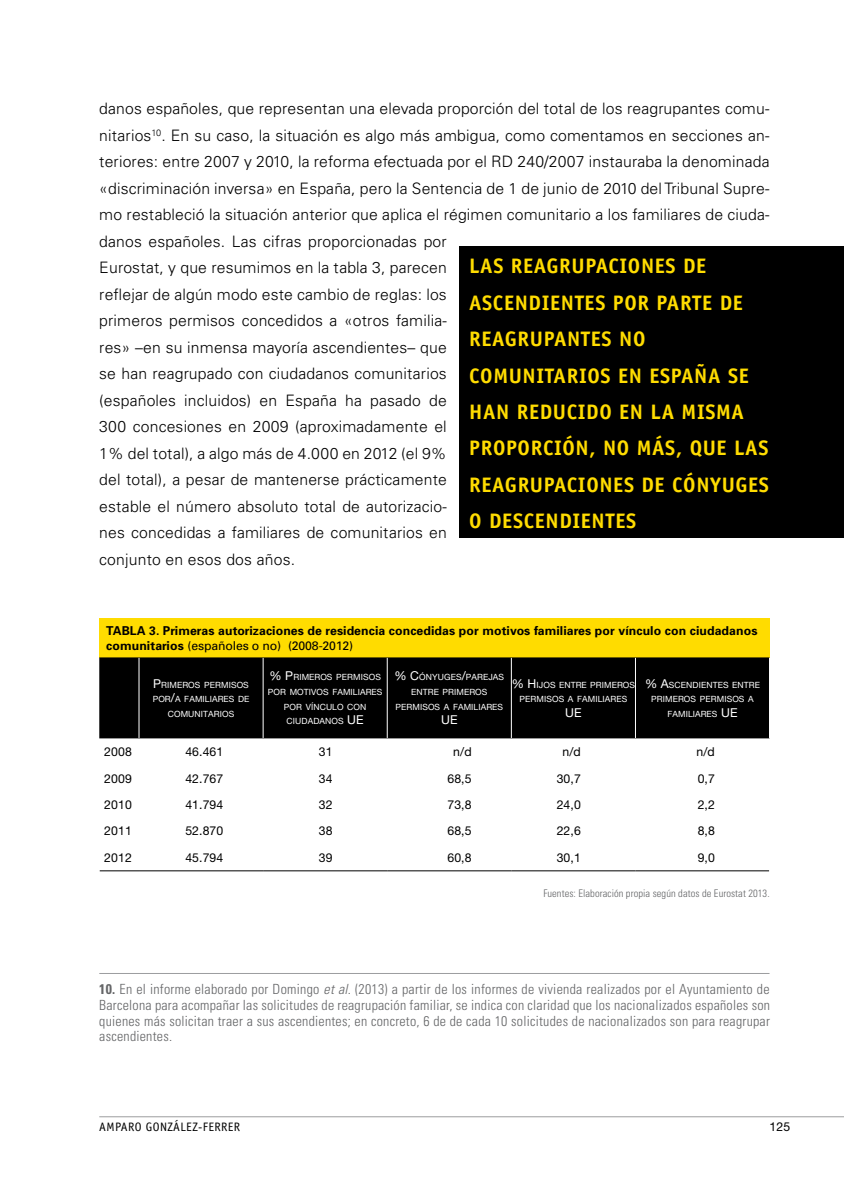
<style>
.page{position:relative;width:844px;height:1191px;background:#fff}
.page>*{position:absolute;margin:0;border:0;box-sizing:border-box;transform-origin:0 0}
.t1{font:700 21px "Officina Sans";letter-spacing:.03em;color:#ffdc00}
.t2{font:300 15.75px/26.4px "Univers";letter-spacing:.01em;color:#000}
.t3{font:300 condensed 14px/15.8px "Univers";letter-spacing:.015em;color:#646567;text-align:justify}
.t4{font:700 12.25px/15.8px "Univers";letter-spacing:.01em;color:#000}
.t5{font:12.25px "Helvetica Neue LT Std";letter-spacing:.01em;color:#000}
.t6{font:12.25px "Officina Sans Std";letter-spacing:.03em;color:#000}
.t7{font:12.25px "Helvetica Neue LT Std";color:#fff}
.t8{font:300 condensed 10.5px "Univers";letter-spacing:.005em;color:#646567}
.t9{font:8.58px/14.7px "Helvetica Neue LT Std";letter-spacing:.01em;color:#fff;text-align:center}
.s1{font-weight:400}
.s2{font-size:12.25px}
.s3{font-weight:700}
.s4{font-style:italic}
</style>
<div class="page">
<hr style="left:99px;top:1116px;width:744px;height:1px;background:#9c9d9f">
<div style="left:99px;top:617px;width:670px;height:40px;background:#ffdc00"></div>
<div style="left:99px;top:657px;width:670px;height:81px;background:#000"></div>
<hr style="left:138px;top:658px;width:1px;height:80px;background:#fff">
<hr style="left:262px;top:658px;width:1px;height:80px;background:#fff">
<hr style="left:386px;top:658px;width:1px;height:80px;background:#fff">
<hr style="left:511px;top:658px;width:1px;height:80px;background:#fff">
<hr style="left:635px;top:658px;width:1px;height:80px;background:#fff">
<hr style="left:768px;top:658px;width:1px;height:80px;background:#fff">
<hr style="left:100px;top:870px;width:39px;height:1px;background:#000">
<hr style="left:139px;top:870px;width:124px;height:1px;background:#000">
<hr style="left:263px;top:870px;width:124px;height:1px;background:#000">
<hr style="left:387px;top:870px;width:124px;height:1px;background:#000">
<hr style="left:511px;top:870px;width:124px;height:1px;background:#000">
<hr style="left:635px;top:870px;width:133px;height:1px;background:#000">
<hr style="left:99px;top:973px;width:670px;height:1px;background:#9c9d9f">
<div style="left:459px;top:247px;width:384px;height:291px;background:#000"></div>
<p class="t2" style="left:99px;top:95px;width:671px">danos españoles, que representan una elevada proporción del total de los reagrupantes comu&shy;nitarios<sup>10</sup>. En su caso, la situación es algo más ambigua, como comentamos en secciones an&shy;teriores: entre 2007 y 2010, la reforma efectuada por el RD 240/2007 instauraba la denominada «discriminación inversa» en España, pero la Sentencia de 1 de junio de 2010 del Tribunal Supre&shy;mo restableció la situación anterior que aplica el régimen comunitario a los familiares de ciuda&shy;danos españoles. Las cifras proporcionadas por<br>Eurostat, y que resumimos en la tabla 3, parecen<br>reflejar de algún modo este cambio de reglas: los<br>primeros permisos concedidos a «otros familia-<br>res» –en su inmensa mayoría ascendientes– que<br>se han reagrupado con ciudadanos comunitarios<br>(españoles incluidos) en España ha pasado de<br>300 concesiones en 2009 (aproximadamente el<br>1% del total), a algo más de 4.000 en 2012 (el 9%<br>del total), a pesar de mantenerse prácticamente<br>estable el número absoluto total de autorizacio-<br>nes concedidas a familiares de comunitarios en<br>conjunto en esos dos años.</p>
<p class="t1" style="left:469px;top:253px;width:12px">LAS</p>
<p class="t1" style="left:510px;top:253px;width:13px">REAGRUPACIONES</p>
<p class="t1" style="left:683px;top:253px;width:12px">DE</p>
<p class="t1" style="left:469px;top:289px;width:13px">ASCENDIENTES</p>
<p class="t1" style="left:612px;top:289px;width:13px">POR</p>
<p class="t1" style="left:656px;top:289px;width:12px">PARTE</p>
<p class="t1" style="left:719px;top:289px;width:12px">DE</p>
<p class="t1" style="left:469px;top:326px;width:13px">REAGRUPANTES</p>
<p class="t1" style="left:619px;top:326px;width:13px">NO</p>
<p class="t1" style="left:469px;top:362px;width:13px">COMUNITARIOS</p>
<p class="t1" style="left:618px;top:362px;width:121px">EN ESPAÑA SE</p>
<p class="t1" style="left:469px;top:399px;width:61px">HAN REDUCIDO</p>
<p class="t1" style="left:619px;top:399px;width:76px">ENLAMISMA</p>
<p class="t1" style="left:469px;top:435px;width:13px">PROPORCIÓN</p>
<p class="t1" style="left:589px;top:435px;width:157px">, NO MÁS, QUE LAS</p>
<p class="t1" style="left:469px;top:471px;width:13px">REAGRUPACIONES</p>
<p class="t1" style="left:641px;top:471px;width:44px">DE CÓNYUGES</p>
<p class="t1" style="left:469px;top:508px;width:32px">O DESCENDIENTES</p>
<p class="t4" style="left:106px;top:622px;width:652px">TABLA 3. Primeras autorizaciones de residencia concedidas por motivos familiares por vínculo con ciudadanos comunitarios <span class="s1">(españoles o no) (2008-2012)</span></p>
<p class="t9" style="left:153px;top:677px;width:98px"><span class="s2">P</span>RIMEROS PERMISOS<br>POR<span class="s2">/</span>A FAMILIARES DE<br>COMUNITARIOS</p>
<p class="t9" style="left:394px;top:669px;width:111px"><span class="s2">% C</span>ÓNYUGES<span class="s2">/</span>PAREJAS<br>ENTRE PRIMEROS<br>PERMISOS A FAMILIARES</p>
<p class="t7" style="left:441px;top:712px;width:9px">UE</p>
<p class="t9" style="left:269px;top:669px;width:113px"><span class="s2">% P</span>RIMEROS PERMISOS</p>
<p class="t9" style="left:268px;top:684px;width:116px">POR MOTIVOS FAMILIARES</p>
<p class="t9" style="left:284px;top:699px;width:83px">POR VÍNCULO CON</p>
<p class="t9" style="left:286px;top:714px;width:70px">CIUDADANOS <span class="s2">UE</span></p>
<p class="t9" style="left:511px;top:677px;width:125px"><span class="s2">% H</span>IJOS ENTRE PRIMEROS<br>PERMISOS A FAMILIARES</p>
<p class="t7" style="left:565px;top:705px;width:9px">UE</p>
<p class="t9" style="left:645px;top:677px;width:116px"><span class="s2">% A</span>SCENDIENTES ENTRE</p>
<p class="t9" style="left:651px;top:692px;width:104px">PRIMEROS PERMISOS A</p>
<p class="t9" style="left:667px;top:706px;width:63px">FAMILIARES <span class="s2">UE</span></p>
<p class="t5" style="left:104px;top:744px;width:29px">2008</p>
<p class="t5" style="left:185px;top:744px;width:39px">46.461</p>
<p class="t5" style="left:319px;top:744px;width:15px">31</p>
<p class="t5" style="left:453px;top:744px;width:20px">n/d</p>
<p class="t5" style="left:562px;top:744px;width:20px">n/d</p>
<p class="t5" style="left:696px;top:744px;width:20px">n/d</p>
<p class="t5" style="left:104px;top:771px;width:29px">2009</p>
<p class="t5" style="left:185px;top:771px;width:39px">42.767</p>
<p class="t5" style="left:319px;top:771px;width:15px">34</p>
<p class="t5" style="left:447px;top:771px;width:26px">68,5</p>
<p class="t5" style="left:556px;top:771px;width:26px">30,7</p>
<p class="t5" style="left:697px;top:771px;width:19px">0,7</p>
<p class="t5" style="left:104px;top:797px;width:29px">2010</p>
<p class="t5" style="left:185px;top:797px;width:39px">41.794</p>
<p class="t5" style="left:319px;top:797px;width:15px">32</p>
<p class="t5" style="left:447px;top:797px;width:26px">73,8</p>
<p class="t5" style="left:556px;top:797px;width:26px">24,0</p>
<p class="t5" style="left:697px;top:797px;width:19px">2,2</p>
<p class="t5" style="left:104px;top:824px;width:29px">2011</p>
<p class="t5" style="left:185px;top:824px;width:39px">52.870</p>
<p class="t5" style="left:319px;top:824px;width:15px">38</p>
<p class="t5" style="left:447px;top:824px;width:26px">68,5</p>
<p class="t5" style="left:556px;top:824px;width:26px">22,6</p>
<p class="t5" style="left:697px;top:824px;width:19px">8,8</p>
<p class="t5" style="left:104px;top:850px;width:29px">2012</p>
<p class="t5" style="left:185px;top:850px;width:39px">45.794</p>
<p class="t5" style="left:319px;top:850px;width:15px">39</p>
<p class="t5" style="left:447px;top:850px;width:26px">60,8</p>
<p class="t5" style="left:556px;top:850px;width:26px">30,1</p>
<p class="t5" style="left:697px;top:850px;width:19px">9,0</p>
<p class="t8" style="left:543px;top:887px;width:228px">Fuentes: Elaboración propia según datos de Eurostat 2013.</p>
<p class="t3" style="left:99px;top:981px;width:672px"><span class="s3">10.</span> En el informe elaborado por Domingo <span class="s4">et al</span>. (2013) a partir de los informes de vivienda realizados por el Ayuntamiento de Barcelona para acompañar las solicitudes de reagrupación familiar, se indica con claridad que los nacionalizados españoles son quienes más solicitan traer a sus ascendientes; en concreto, 6 de de cada 10 solicitudes de nacionalizados son para reagrupar ascendientes.</p>
<p class="t6" style="left:99px;top:1119px;width:117px">AM PARO GONZÁLEZ-FERRER</p>
<p class="t5" style="left:769px;top:1119px;width:22px">125</p>
</div>
